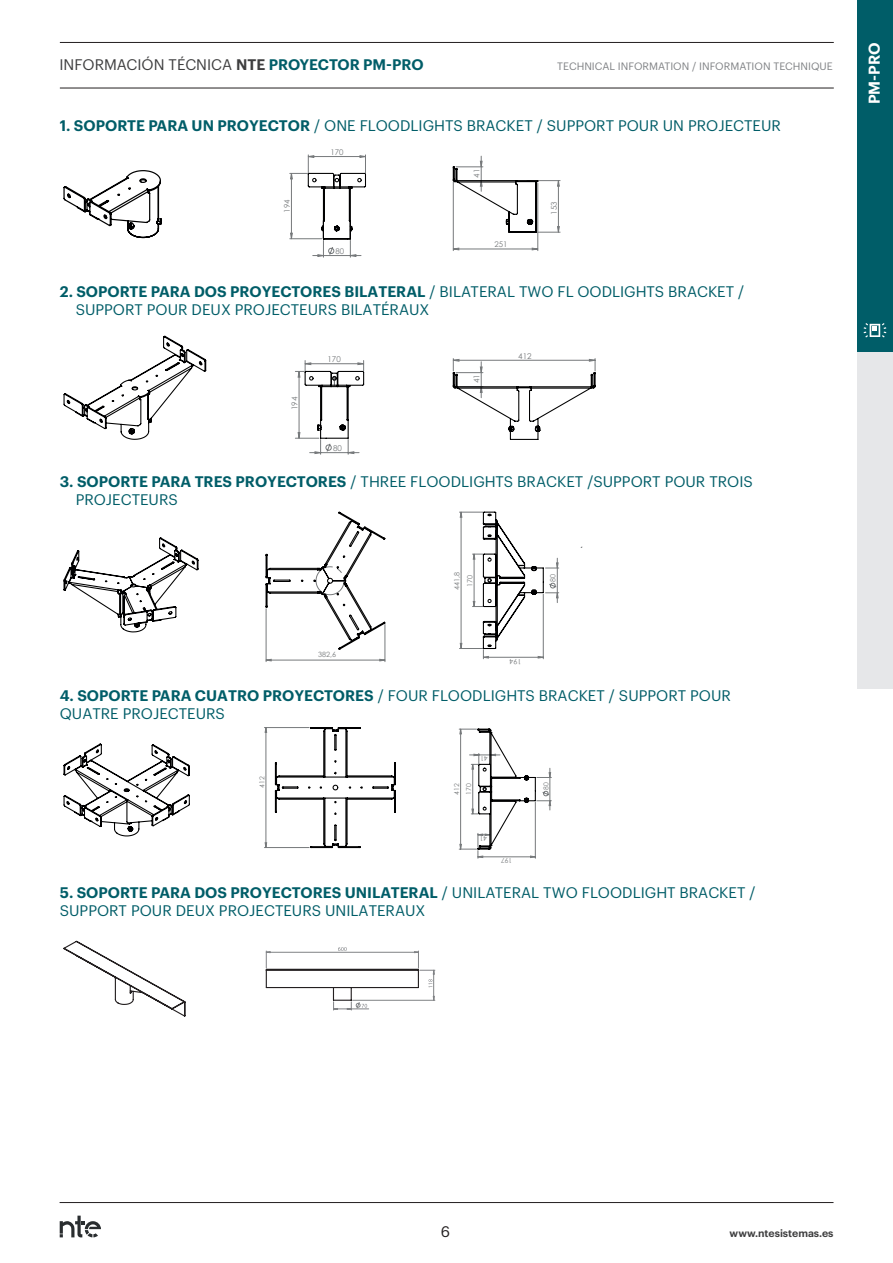
<style>
.page{position:relative;width:893px;height:1263px;background:#fff}
.page>*{position:absolute;margin:0;border:0;box-sizing:border-box;transform-origin:0 0}
.t1{font:600 15.45px "Graphik";color:#fff}
.t2{font:15px/18px "Graphik";color:#005d68}
.t3{font:15px "Graphik";color:#3e3e3f}
.t4{font:600 15px "Graphik";color:#fff}
.t5{font:15px "Graphik";color:#231f20}
.t6{font:10.5px "Graphik";color:#808285}
.t7{font:600 10.5px "Graphik";color:#3e3e3f}
.t8{font:8.1px "Century Gothic";color:#76797b}
.t9{font:7.8px "Century Gothic";color:#76797b}
.t10{font:7.2px "Century Gothic";color:#76797b}
.t11{font:6.75px "Century Gothic";color:#76797b}
.s1{font-weight:600}
.s2{font-weight:600;color:#005d68}
</style>
<div class="page">
<div style="left:857px;top:337px;width:36px;height:351px;background:#e6e7e9"></div>
<div style="left:857px;top:0;width:36px;height:351px;background:#005d68"></div>
<hr style="left:60px;top:42px;width:774px;height:1px;background:#231f20">
<hr style="left:60px;top:88px;width:774px;height:1px;background:#231f20">
<svg style="left:864px;top:323px;width:22px;height:14px"></svg>
<svg style="left:60px;top:1215px;width:41px;height:22px"></svg>
<hr style="left:60px;top:1202px;width:773px;height:1px;background:#231f20">
<hr style="left:266px;top:987px;width:152px;height:1px;background:#231f20">
<hr style="left:266px;top:970px;width:152px;height:1px;background:#231f20">
<hr style="left:266px;top:969px;width:152px;height:1px;background:#231f20">
<svg style="left:338px;top:947px;width:9px;height:4px"></svg>
<hr style="left:433px;top:970px;width:1px;height:30px;background:#808285">
<hr style="left:353px;top:1000px;width:82px;height:1px;background:#808285">
<hr style="left:266px;top:952px;width:152px;height:1px;background:#808285">
<svg style="left:265px;top:951px;width:6px;height:36px"></svg>
<svg style="left:414px;top:951px;width:21px;height:36px"></svg>
<svg style="left:333px;top:988px;width:36px;height:22px"></svg>
<svg style="left:63px;top:940px;width:123px;height:77px"></svg>
<svg style="left:63px;top:537px;width:136px;height:96px"></svg>
<svg style="left:63px;top:743px;width:127px;height:94px"></svg>
<hr style="left:264px;top:727px;width:45px;height:1px;background:#76797b">
<hr style="left:264px;top:847px;width:45px;height:1px;background:#76797b">
<svg style="left:264px;top:727px;width:4px;height:121px"></svg>
<svg style="left:274px;top:727px;width:122px;height:122px"></svg>
<svg style="left:63px;top:170px;width:99px;height:69px"></svg>
<svg style="left:290px;top:155px;width:76px;height:102px"></svg>
<hr style="left:537px;top:183px;width:1px;height:68px;background:#76797b">
<hr style="left:453px;top:182px;width:1px;height:69px;background:#76797b">
<svg style="left:452px;top:247px;width:87px;height:4px"></svg>
<svg style="left:452px;top:156px;width:108px;height:77px"></svg>
<svg style="left:63px;top:335px;width:144px;height:105px"></svg>
<svg style="left:452px;top:358px;width:144px;height:82px"></svg>
<svg style="left:295px;top:360px;width:70px;height:94px"></svg>
<hr style="left:266px;top:609px;width:1px;height:53px;background:#76797b">
<hr style="left:385px;top:624px;width:1px;height:38px;background:#76797b">
<svg style="left:265px;top:658px;width:121px;height:4px"></svg>
<svg style="left:265px;top:511px;width:121px;height:140px"></svg>
<svg style="left:459px;top:728px;width:92px;height:130px"></svg>
<svg style="left:459px;top:511px;width:100px;height:148px"></svg>
<p class="t3" style="left:59px;top:54px;width:366px">INFORMACIÓN TÉCNICA <span class="s1">NTE</span> <span class="s2">PROYECTOR PM-PRO</span></p>
<p class="t6" style="left:557px;top:58px;width:277px">TECHNICAL INFORMATION / INFORMATION TECHNIQUE</p>
<p class="t2" style="left:60px;top:115px;width:723px"><span class="s1">1. SOPORTE PARA UN PROYECTOR</span> / ONE FLOODLIGHTS BRACKET / SUPPORT POUR UN PROJECTEUR</p>
<p class="t9" style="left:281px;top:213px;width:15px;rotate:-90deg">194</p>
<p class="t9" style="left:330px;top:147px;width:15px">170</p>
<p class="t9" style="left:336px;top:245px;width:10px">80</p>
<p class="t9" style="left:471px;top:178px;width:10px;rotate:-90deg">41</p>
<p class="t9" style="left:494px;top:239px;width:15px">251</p>
<p class="t9" style="left:548px;top:214px;width:15px;rotate:-90deg">153</p>
<p class="t2" style="left:76px;top:282px;width:670px;text-indent:-16px"><span class="s1">2. SOPORTE PARA DOS PROYECTORES BILATERAL</span> / BILATERAL TWO FL OODLIGHTS BRACKET /<br>SUPPORT POUR DEUX PROJECTEURS BILATÉRAUX</p>
<p class="t8" style="left:518px;top:350px;width:15px">412</p>
<p class="t8" style="left:471px;top:383px;width:10px;rotate:-90deg">41</p>
<p class="t8" style="left:289px;top:410px;width:15px;rotate:-90deg">194</p>
<p class="t8" style="left:327px;top:353px;width:15px">170</p>
<p class="t8" style="left:333px;top:442px;width:10px">80</p>
<p class="t2" style="left:76px;top:471px;width:679px;text-indent:-16px"><span class="s1">3. SOPORTE PARA TRES PROYECTORES</span> / THREE FLOODLIGHTS BRACKET /SUPPORT POUR TROIS<br>PROJECTEURS</p>
<p class="t10" style="left:318px;top:650px;width:20px">382,6</p>
<p class="t10" style="left:452px;top:590px;width:19px;rotate:-90deg">441,8</p>
<p class="t10" style="left:548px;top:582px;width:10px;rotate:-90deg">80</p>
<p class="t10" style="left:465px;top:587px;width:13px;rotate:-90deg">170</p>
<p class="t10" style="left:521px;top:666px;width:13px;rotate:-180deg">194</p>
<p class="t2" style="left:60px;top:685px;width:673px"><span class="s1">4. SOPORTE PARA CUATRO PROYECTORES</span> / FOUR FLOODLIGHTS BRACKET / SUPPORT POUR<br>QUATRE PROJECTEURS</p>
<p class="t11" style="left:257px;top:788px;width:13px;rotate:-90deg">412</p>
<p class="t11" style="left:464px;top:795px;width:13px;rotate:-90deg">170</p>
<p class="t11" style="left:452px;top:795px;width:13px;rotate:-90deg">412</p>
<p class="t11" style="left:488px;top:763px;width:9px;rotate:-180deg">41</p>
<p class="t11" style="left:487px;top:843px;width:9px;rotate:-180deg">41</p>
<p class="t11" style="left:512px;top:865px;width:13px;rotate:-180deg">197</p>
<p class="t11" style="left:541px;top:790px;width:9px;rotate:-90deg">80</p>
<p class="t2" style="left:60px;top:882px;width:697px"><span class="s1">5. SOPORTE PARA DOS PROYECTORES UNILATERAL</span> / UNILATERAL TWO FLOODLIGHT BRACKET /<br>SUPPORT POUR DEUX PROJECTEURS UNILATERAUX</p>
<p class="t4" style="left:863px;top:101px;width:60px;rotate:-90deg">PULSAR</p>
<p class="t1" style="left:862px;top:104px;width:63px;rotate:-90deg">PM-PRO</p>
<p class="t5" style="left:441px;top:1220px;width:11px">6</p>
<p class="t7" style="left:730px;top:1225px;width:105px">www.ntesistemas.es</p>
</div>
